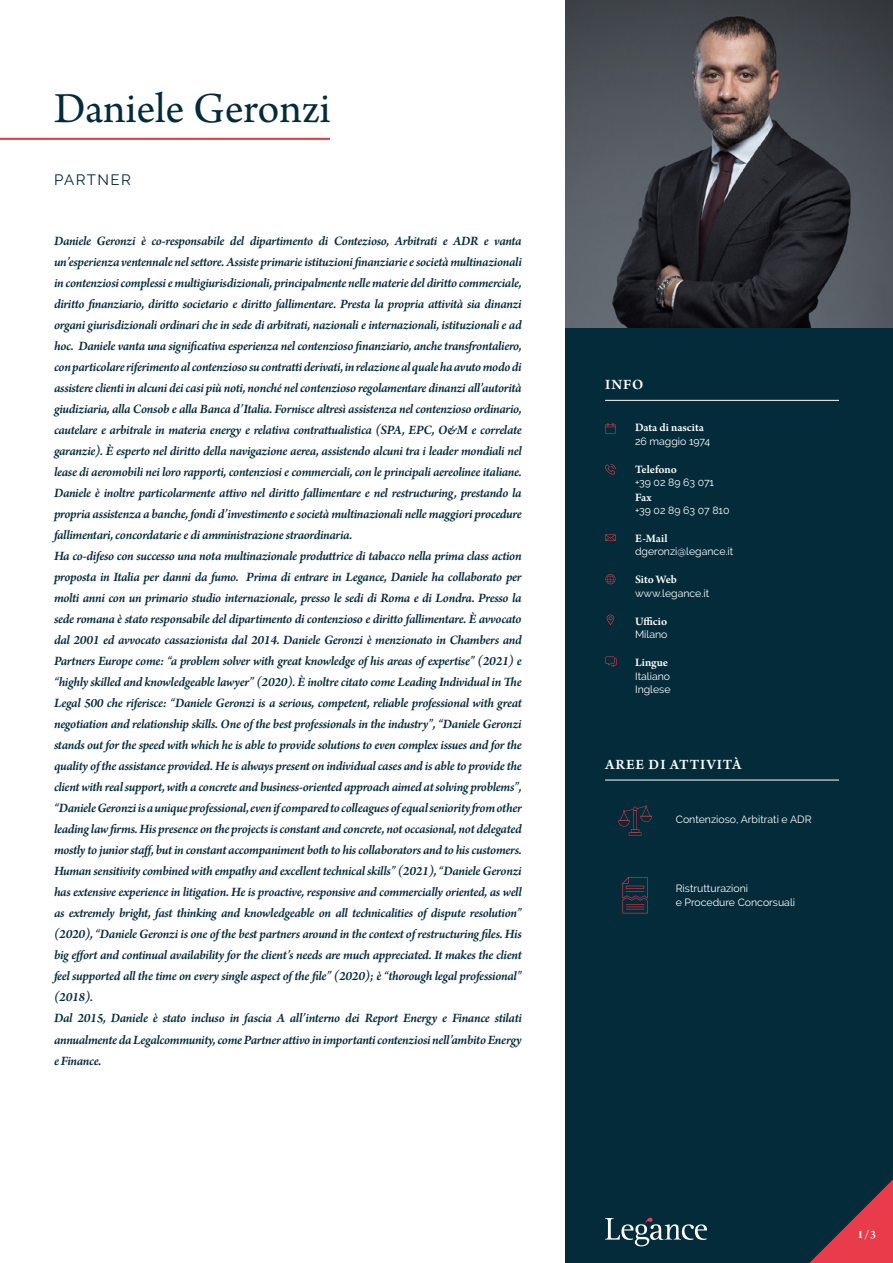
<style>
.page{position:relative;width:893px;height:1263px;background:#fff}
.page>*{position:absolute;margin:0;border:0;box-sizing:border-box;transform-origin:0 0}
.t1{font:45px "Arno Pro";color:#042b3a}
.t2{font:600 15px "Arno Pro";letter-spacing:.06em;color:#fff}
.t3{font:15px "Raleway";letter-spacing:.1em;color:#042b3a}
.t4{font:italic 600 13.5px/21px "Arno Pro";letter-spacing:-.025em;color:#042b3a}
.t5{font:600 12px "Arno Pro";color:#fff}
.t6{font:10.5px/13.5px "Raleway";color:#fff}
</style>
<div class="page">
<div style="left:566px;top:306px;width:327px;height:957px;background:#042b3a"></div>
<img style="left:566px;top:0;width:327px;height:327px">
<svg style="left:605px;top:1218px;width:102px;height:28px"></svg>
<svg style="left:809px;top:1179px;width:84px;height:84px"></svg>
<svg style="left:607px;top:615px;width:7px;height:10px"></svg>
<svg style="left:605px;top:534px;width:11px;height:7px"></svg>
<svg style="left:605px;top:464px;width:11px;height:11px"></svg>
<svg style="left:605px;top:574px;width:11px;height:10px"></svg>
<svg style="left:605px;top:423px;width:11px;height:10px"></svg>
<svg style="left:605px;top:656px;width:12px;height:11px"></svg>
<hr style="left:0;top:138px;width:330px;height:2px;background:#e83c4a">
<hr style="left:605px;top:400px;width:234px;height:1px;background:#fff">
<hr style="left:605px;top:780px;width:234px;height:1px;background:#fff">
<hr style="left:629px;top:832px;width:12px;height:4px;background:#713341">
<svg style="left:618px;top:805px;width:34px;height:30px"></svg>
<svg style="left:622px;top:877px;width:26px;height:36px"></svg>
<h1 class="t1" style="left:54px;top:83px;width:278px">Daniele Geronzi</h1>
<p class="t3" style="left:54px;top:171px;width:79px">PARTNER</p>
<p class="t4" style="left:54px;top:231px;width:469px">Daniele Geronzi è co-responsabile del dipartimento di Contezioso, Arbitrati e ADR e vanta un’esperienza ventennale nel settore. Assiste primarie istituzioni finanziarie e società multinazionali in contenziosi complessi e multigiurisdizionali, principalmente nelle materie del diritto commerciale, diritto finanziario, diritto societario e diritto fallimentare. Presta la propria attività sia dinanzi organi giurisdizionali ordinari che in sede di arbitrati, nazionali e internazionali, istituzionali e ad hoc. Daniele vanta una significativa esperienza nel contenzioso finanziario, anche transfrontaliero, con particolare riferimento al contenzioso su contratti derivati, in relazione al quale ha avuto modo di assistere clienti in alcuni dei casi più noti, nonché nel contenzioso regolamentare dinanzi all’autorità giudiziaria, alla Consob e alla Banca d’Italia. Fornisce altresì assistenza nel contenzioso ordinario, cautelare e arbitrale in materia energy e relativa contrattualistica (SPA, EPC, O&amp;M e correlate garanzie). È esperto nel diritto della navigazione aerea, assistendo alcuni tra i leader mondiali nel lease di aeromobili nei loro rapporti, contenziosi e commerciali, con le principali aereolinee italiane.<br>Daniele è inoltre particolarmente attivo nel diritto fallimentare e nel restructuring, prestando la propria assistenza a banche, fondi d’investimento e società multinazionali nelle maggiori procedure fallimentari, concordatarie e di amministrazione straordinaria.<br>Ha co-difeso con successo una nota multinazionale produttrice di tabacco nella prima class action proposta in Italia per danni da fumo. Prima di entrare in Legance, Daniele ha collaborato per molti anni con un primario studio internazionale, presso le sedi di Roma e di Londra. Presso la sede romana è stato responsabile del dipartimento di contenzioso e diritto fallimentare. È avvocato dal 2001 ed avvocato cassazionista dal 2014. Daniele Geronzi è menzionato in Chambers and Partners Europe come: “a problem solver with great knowledge of his areas of expertise” (2021) e “highly skilled and knowledgeable lawyer” (2020). È inoltre citato come Leading Individual in The Legal 500 che riferisce: “Daniele Geronzi is a serious, competent, reliable professional with great negotiation and relationship skills. One of the best professionals in the industry”, “Daniele Geronzi stands out for the speed with which he is able to provide solutions to even complex issues and for the quality of the assistance provided. He is always present on individual cases and is able to provide the client with real support, with a concrete and business-oriented approach aimed at solving problems”, “Daniele Geronzi is a unique professional, even if compared to colleagues of equal seniority from other leading law firms. His presence on the projects is constant and concrete, not occasional, not delegated mostly to junior staff, but in constant accompaniment both to his collaborators and to his customers.<br>Human sensitivity combined with empathy and excellent technical skills” (2021), “Daniele Geronzi has extensive experience in litigation. He is proactive, responsive and commercially oriented, as well as extremely bright, fast thinking and knowledgeable on all technicalities of dispute resolution” (2020), “Daniele Geronzi is one of the best partners around in the context of restructuring files. His big effort and continual availability for the client’s needs are much appreciated. It makes the client feel supported all the time on every single aspect of the file” (2020); è “thorough legal professional” (2018).<br>Dal 2015, Daniele è stato incluso in fascia A all’interno dei Report Energy e Finance stilati annualmente da Legalcommunity, come Partner attivo in importanti contenziosi nell’ambito Energy e Finance.</p>
<p class="t2" style="left:605px;top:376px;width:40px">INFO</p>
<p class="t5" style="left:635px;top:421px;width:70px">Data di nascita</p>
<p class="t6" style="left:635px;top:434px;width:77px">26 maggio 1974</p>
<p class="t5" style="left:635px;top:462px;width:43px">Telefono</p>
<p class="t6" style="left:635px;top:476px;width:81px">+39 02 89 63 071</p>
<p class="t5" style="left:635px;top:490px;width:18px">Fax</p>
<p class="t6" style="left:635px;top:504px;width:96px">+39 02 89 63 07 810</p>
<p class="t5" style="left:635px;top:531px;width:34px">E-Mail</p>
<p class="t6" style="left:635px;top:545px;width:100px">dgeronzi@legance.it</p>
<p class="t5" style="left:635px;top:573px;width:43px">Sito Web</p>
<p class="t6" style="left:635px;top:586px;width:76px">www.legance.it</p>
<p class="t5" style="left:635px;top:614px;width:34px">Ufficio</p>
<p class="t6" style="left:635px;top:628px;width:34px">Milano</p>
<p class="t5" style="left:635px;top:656px;width:35px">Lingue</p>
<p class="t6" style="left:635px;top:669px;width:37px">Italiano<br>Inglese</p>
<p class="t2" style="left:605px;top:756px;width:138px">AREE DI ATTIVITÀ</p>
<p class="t6" style="left:676px;top:812px;width:137px">Contenzioso, Arbitrati e ADR</p>
<p class="t6" style="left:676px;top:882px;width:121px">Ristrutturazioni<br>e Procedure Concorsuali</p>
<p class="t5" style="left:857px;top:1228px;width:20px">1/3</p>
</div>
